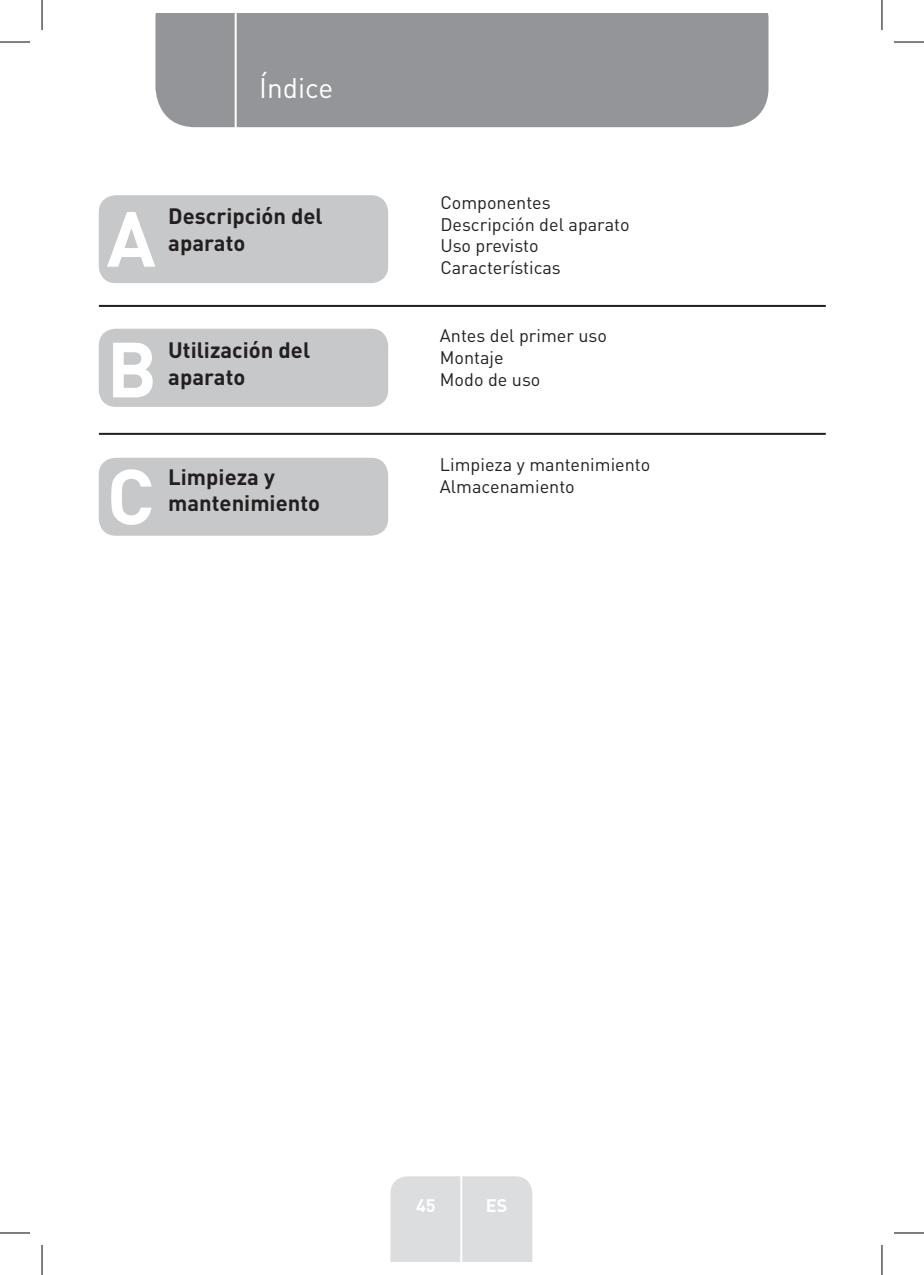
<style>
.page{position:relative;width:924px;height:1275px;background:#fff}
.page>*{position:absolute;margin:0;border:0;box-sizing:border-box;transform-origin:0 0}
.t1{font:700 76.8px "DIN Pro";color:#fff}
.t2{font:28px "DIN Pro";color:#fff}
.t3{font:700 22px/26.4px "DIN Pro";color:#231f20}
.Body{font:18px "DIN Pro";color:#231f20}
.t4{font:700 18px "DIN Pro";color:#fff}
</style>
<div class="page">
<div style="left:155px;top:14px;width:613px;height:113px;background:#939598"></div>
<hr style="left:234px;top:14px;width:2px;height:116px;background:#fff">
<div style="left:390px;top:1176px;width:142px;height:85px;background:#dcdddf"></div>
<hr style="left:460px;top:1153px;width:2px;height:108px;background:#fff">
<hr style="left:99px;top:305px;width:726px;height:2px;background:#231f20">
<hr style="left:99px;top:433px;width:726px;height:2px;background:#231f20">
<div style="left:99px;top:195px;width:289px;height:88px;background:#c7c8ca;border-radius:17px"></div>
<div style="left:99px;top:458px;width:289px;height:78px;background:#c7c8ca;border-radius:17px"></div>
<div style="left:99px;top:329px;width:289px;height:78px;background:#c7c8ca;border-radius:17px"></div>
<hr style="left:0;top:42px;width:30px;height:1px;background:#000">
<hr style="left:893px;top:42px;width:30px;height:1px;background:#000">
<hr style="left:0;top:1232px;width:30px;height:1px;background:#000">
<hr style="left:893px;top:1232px;width:30px;height:1px;background:#000">
<hr style="left:42px;top:0;width:1px;height:30px;background:#000">
<hr style="left:42px;top:1245px;width:1px;height:30px;background:#000">
<hr style="left:881px;top:0;width:1px;height:30px;background:#000">
<hr style="left:881px;top:1245px;width:1px;height:30px;background:#000">
<h2 class="t2" style="left:259px;top:69px;width:76px">Índice</h2>
<p class="t1" style="left:107px;top:187px;width:50px">A</p>
<p class="t3" style="left:168px;top:202px;width:156px">Descripción del aparato</p>
<p class="t1" style="left:107px;top:317px;width:52px">B</p>
<p class="t3" style="left:168px;top:336px;width:143px">Utilización del aparato</p>
<p class="t1" style="left:107px;top:444px;width:49px">C</p>
<p class="t3" style="left:168px;top:463px;width:153px">Limpieza y mantenimiento</p>
<p class="Body" style="left:440px;top:190px;width:112px">Componentes</p>
<p class="Body" style="left:440px;top:212px;width:191px">Descripción del aparato</p>
<p class="Body" style="left:440px;top:233px;width:100px">Uso previsto</p>
<p class="Body" style="left:440px;top:255px;width:122px">Características</p>
<p class="Body" style="left:439px;top:324px;width:169px">Antes del primer uso</p>
<p class="Body" style="left:439px;top:345px;width:65px">Montaje</p>
<p class="Body" style="left:439px;top:367px;width:102px">Modo de uso</p>
<p class="Body" style="left:439px;top:453px;width:212px">Limpieza y mantenimiento</p>
<p class="Body" style="left:439px;top:474px;width:136px">Almacenamiento</p>
<p class="t4" style="left:416px;top:1192px;width:21px">45</p>
<p class="t4" style="left:485px;top:1192px;width:23px">ES</p>
</div>
